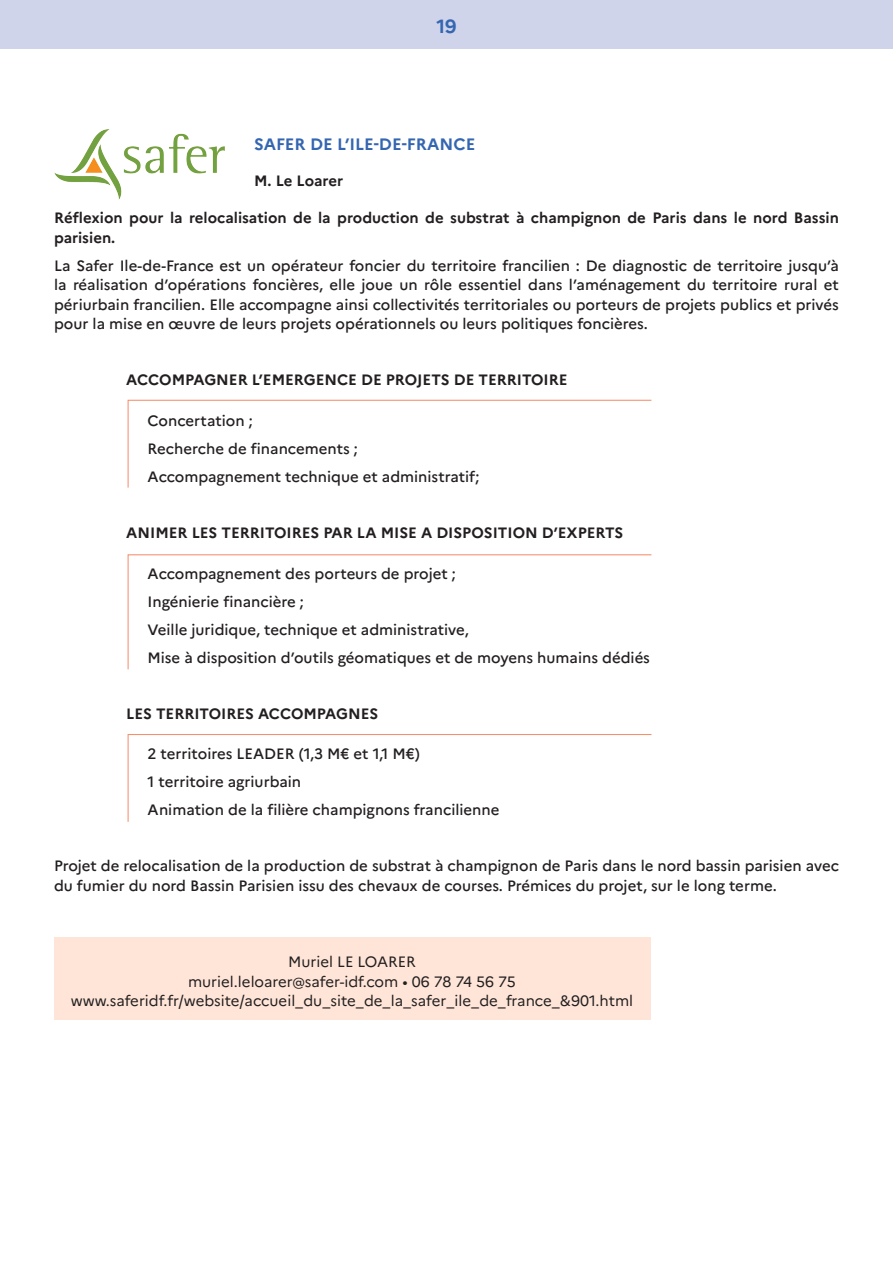
<style>
.page{position:relative;width:893px;height:1263px;background:#fff}
.page>*{position:absolute;margin:0;border:0;box-sizing:border-box;transform-origin:0 0}
.t1{font:700 19.05px "Marianne";color:#3566b1}
.t2{font:700 16.5px "Marianne";color:#3566b1}
.t3{font:500 15px/28px "Marianne";color:#231f20}
.t4{font:700 15px/19.5px "Marianne";color:#231f20}
.t5{font:15px/19.5px "Marianne";color:#231f20;text-align:center}
</style>
<div class="page">
<div style="left:0;top:0;width:893px;height:49px;background:#cfd4ea"></div>
<div style="left:54px;top:937px;width:596px;height:83px;background:#fee5d8"></div>
<img style="left:54px;top:130px;width:170px;height:69px">
<svg style="left:127px;top:399px;width:525px;height:89px"></svg>
<svg style="left:127px;top:554px;width:525px;height:116px"></svg>
<svg style="left:127px;top:734px;width:525px;height:88px"></svg>
<p class="t1" style="left:436px;top:14px;width:22px">19</p>
<p class="t2" style="left:254px;top:134px;width:223px">SAFER DE L’ILE-DE-FRANCE</p>
<p class="t4" style="left:254px;top:171px;width:91px">M. Le Loarer</p>
<p class="t4" style="left:54px;top:208px;width:786px">Réflexion pour la relocalisation de la production de substrat à champignon de Paris dans le nord Bassin parisien.</p>
<p class="t3" style="left:54px;top:255px;width:786px;line-height:19.5px;text-align:justify">La Safer Ile-de-France est un opérateur foncier du territoire francilien : De diagnostic de territoire jusqu’à la réalisation d’opérations foncières, elle joue un rôle essentiel dans l’aménagement du territoire rural et périurbain francilien. Elle accompagne ainsi collectivités territoriales ou porteurs de projets publics et privés pour la mise en œuvre de leurs projets opérationnels ou leurs politiques foncières.</p>
<p class="t4" style="left:126px;top:370px;width:443px">ACCOMPAGNER L’EMERGENCE DE PROJETS DE TERRITOIRE</p>
<p class="t3" style="left:148px;top:406px;width:333px">Concertation ;<br>Recherche de financements ;<br>Accompagnement technique et administratif;</p>
<p class="t4" style="left:126px;top:523px;width:498px">ANIMER LES TERRITOIRES PAR LA MISE A DISPOSITION D’EXPERTS</p>
<p class="t3" style="left:148px;top:559px;width:504px">Accompagnement des porteurs de projet ;<br>Ingénierie financière ;<br>Veille juridique, technique et administrative,<br>Mise à disposition d’outils géomatiques et de moyens humains dédiés</p>
<p class="t4" style="left:126px;top:703px;width:253px">LES TERRITOIRES ACCOMPAGNES</p>
<p class="t3" style="left:148px;top:740px;width:353px">2 territoires LEADER (1,3 M€ et 1,1 M€)<br>1 territoire agriurbain<br>Animation de la filière champignons francilienne</p>
<p class="t3" style="left:54px;top:856px;width:786px;line-height:19.5px">Projet de relocalisation de la production de substrat à champignon de Paris dans le nord bassin parisien avec du fumier du nord Bassin Parisien issu des chevaux de courses. Prémices du projet, sur le long terme.</p>
<p class="t5" style="left:71px;top:952px;width:564px">Muriel LE LOARER<br>muriel.leloarer@safer-idf.com • 06 78 74 56 75 www.saferidf.fr/website/accueil_du_site_de_la_safer_ile_de_france_&amp;901.html</p>
</div>
